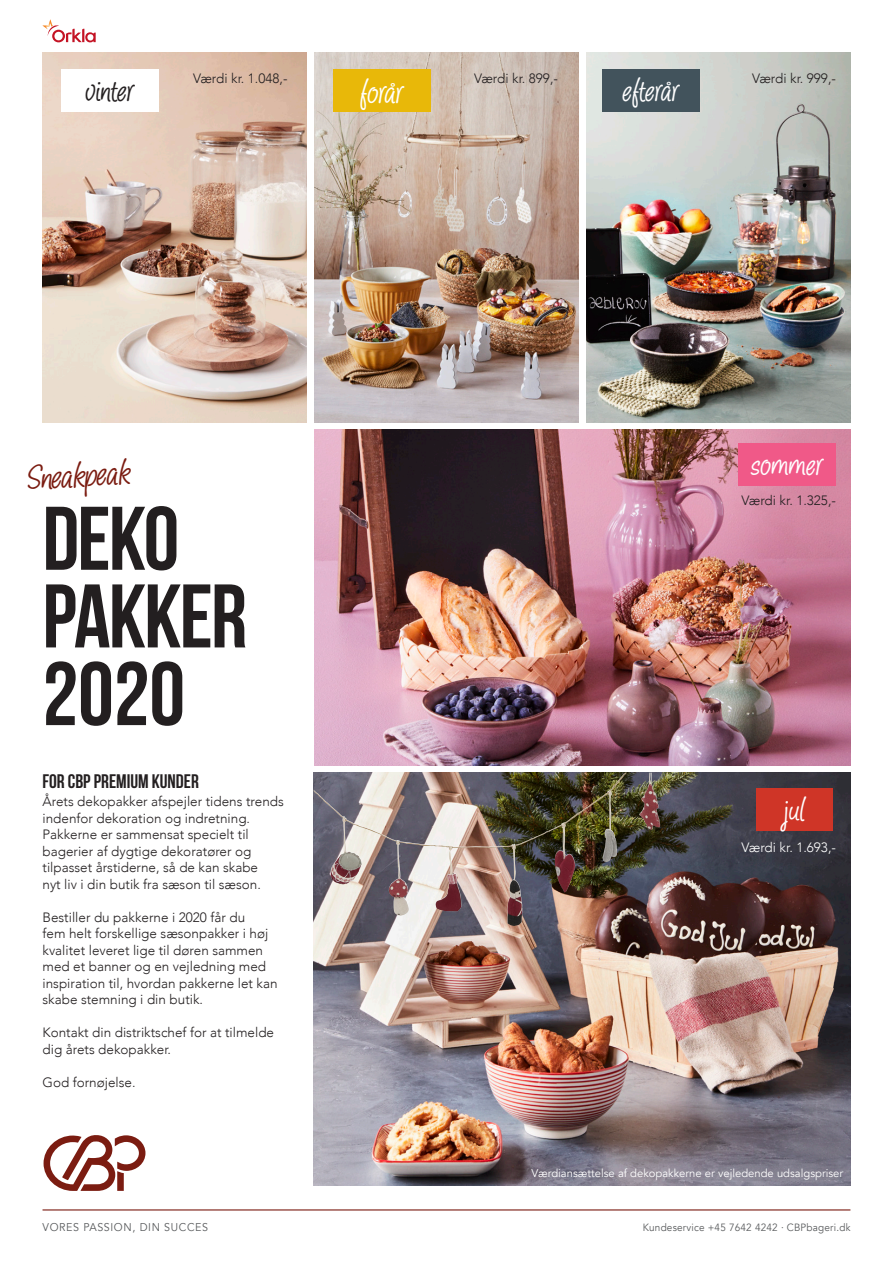
<style>
.page{position:relative;width:893px;height:1263px;background:#fff}
.page>*{position:absolute;margin:0;border:0;box-sizing:border-box;transform-origin:0 0}
.t1{font:700 90px/77.7px "Bebas Neue";letter-spacing:-.02em;color:#231f20}
.t2{font:38.1px "Pine Nuts";color:#7b1c11}
.værdi{font:36px "Pine Nuts";color:#fff}
.værdi-2{font:34.5px "Pine Nuts";color:#fff}
.årstid{font:34.5px "Pine Nuts";color:#231f20}
.t3{font:700 19.5px "Bebas Neue";color:#231f20}
.t4{font:300 13.5px/16.5px "Avenir";color:#231f20}
.t5{font:300 13.5px "Avenir";color:#fff}
.t6{font:11.25px "Avenir";color:#fff}
.t7{font:11.25px "Avenir";letter-spacing:.06em;color:#585a5c;scale:.95 1}
.t8{font:10.5px "Avenir";letter-spacing:.02em;color:#585a5c;scale:.95 1}
</style>
<div class="page">
<img style="left:43px;top:52px;width:263px;height:370px">
<img style="left:315px;top:52px;width:263px;height:370px">
<img style="left:587px;top:52px;width:263px;height:370px">
<img style="left:315px;top:429px;width:535px;height:336px">
<img style="left:314px;top:773px;width:536px;height:412px">
<div style="left:333px;top:69px;width:98px;height:43px;background:#e8b809"></div>
<div style="left:61px;top:69px;width:97px;height:43px;background:#fff"></div>
<div style="left:602px;top:69px;width:98px;height:43px;background:#42535c"></div>
<img style="left:466px;top:773px;width:194px;height:74px">
<div style="left:738px;top:443px;width:98px;height:42px;background:#f05988"></div>
<div style="left:756px;top:788px;width:77px;height:43px;background:#cf3527"></div>
<svg style="left:44px;top:1135px;width:101px;height:56px"></svg>
<hr style="left:43px;top:1209px;width:807px;height:1px;background:#7b1c11">
<svg style="left:43px;top:19px;width:53px;height:23px"></svg>
<p class="t4" style="left:193px;top:70px;width:96px">Værdi kr. 1.048,-</p>
<p class="t4" style="left:474px;top:70px;width:85px">Værdi kr. 899,-</p>
<p class="t4" style="left:752px;top:70px;width:85px">Værdi kr. 999,-</p>
<p class="årstid" style="left:86px;top:74px;width:50px">vinter</p>
<p class="værdi" style="left:360px;top:74px;width:44px">forår</p>
<p class="værdi-2" style="left:623px;top:74px;width:57px">efterår</p>
<p class="t2" style="left:25px;top:460px;width:106px;rotate:-4deg">Sneakpeak</p>
<p class="t1" style="left:43px;top:499px;width:138px">DEKO</p>
<p class="t1" style="left:43px;top:576px;width:206px">PAKKER<br>2020</p>
<p class="t3" style="left:43px;top:770px;width:158px">FOR CBP PREMIUM KUNDER</p>
<p class="t4" style="left:43px;top:793px;width:243px">Årets dekopakker afspejler tidens trends indenfor dekoration og indretning.<br>Pakkerne er sammensat specielt til bagerier af dygtige dekoratører og tilpasset årstiderne, så de kan skabe<br>nyt liv i din butik fra sæson til sæson.</p>
<p class="t4" style="left:43px;top:909px;width:237px">Bestiller du pakkerne i 2020 får du<br>fem helt forskellige sæsonpakker i høj kvalitet leveret lige til døren sammen med et banner og en vejledning med inspiration til, hvordan pakkerne let kan skabe stemning i din butik.</p>
<p class="t4" style="left:43px;top:1024px;width:233px">Kontakt din distriktschef for at tilmelde dig årets dekopakker.</p>
<p class="t4" style="left:43px;top:1074px;width:95px">God fornøjelse.</p>
<p class="værdi-2" style="left:751px;top:448px;width:73px">sommer</p>
<p class="t4" style="left:742px;top:492px;width:96px">Værdi kr. 1.325,-</p>
<p class="værdi-2" style="left:784px;top:793px;width:22px">jul</p>
<p class="t5" style="left:742px;top:839px;width:96px">Værdi kr. 1.693,-</p>
<p class="t6" style="left:531px;top:1166px;width:313px">Værdiansættelse af dekopakkerne er vejledende udsalgspriser</p>
<p class="t7" style="left:43px;top:1220px;width:176px">VORES PASSION, DIN SUCCES</p>
<p class="t8" style="left:643px;top:1221px;width:220px">Kundeservice +45 7642 4242 · CBPbageri.dk</p>
</div>
